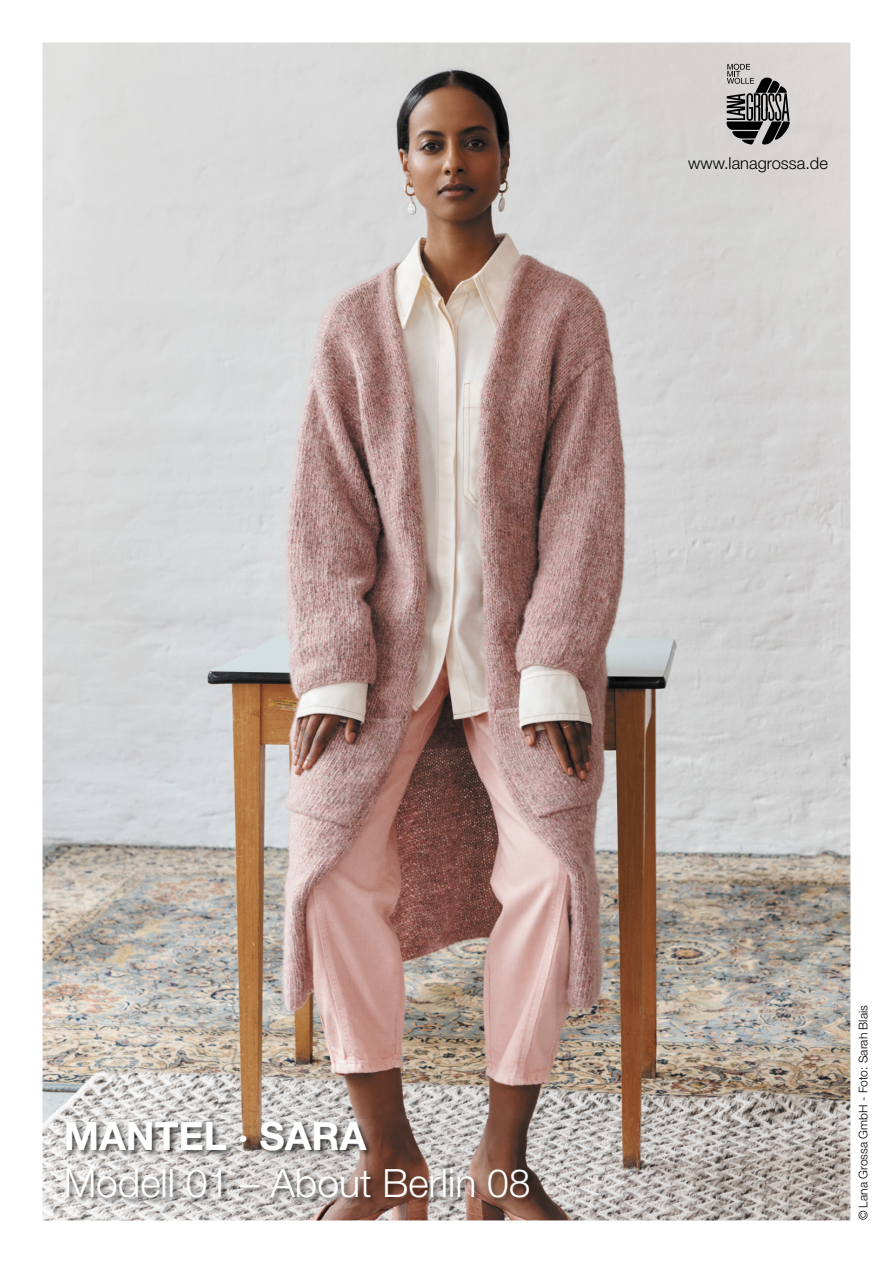
<style>
.page{position:relative;width:893px;height:1263px;background:#fff}
.page>*{position:absolute;margin:0;border:0;box-sizing:border-box;transform-origin:0 0}
.t1{font:300 39px "Helvetica Neue LT";color:#fff}
.t2{font:700 39px "Helvetica Neue LT";color:#fff}
.t3{font:300 16.5px "Helvetica Neue LT";color:#000}
.t4{font:300 12px "Helvetica Neue LT";color:#000}
</style>
<div class="page">
<img style="left:43px;top:43px;width:807px;height:1177px">
<svg style="left:726px;top:64px;width:65px;height:81px;background:#817f7d"></svg>
<img style="left:65px;top:1120px;width:472px;height:85px">
<h2 class="t3" style="left:688px;top:153px;width:141px">www.lanagrossa.de</h2>
<h1 class="t2" style="left:64px;top:1112px;width:304px">MANTEL · SARA</h1>
<h1 class="t1" style="left:64px;top:1159px;width:468px">Modell 01 – About Berlin 08</h1>
<p class="t4" style="left:856px;top:1220px;width:217px;rotate:-90deg">© Lana Grossa GmbH - Foto: Sarah Blais</p>
</div>
